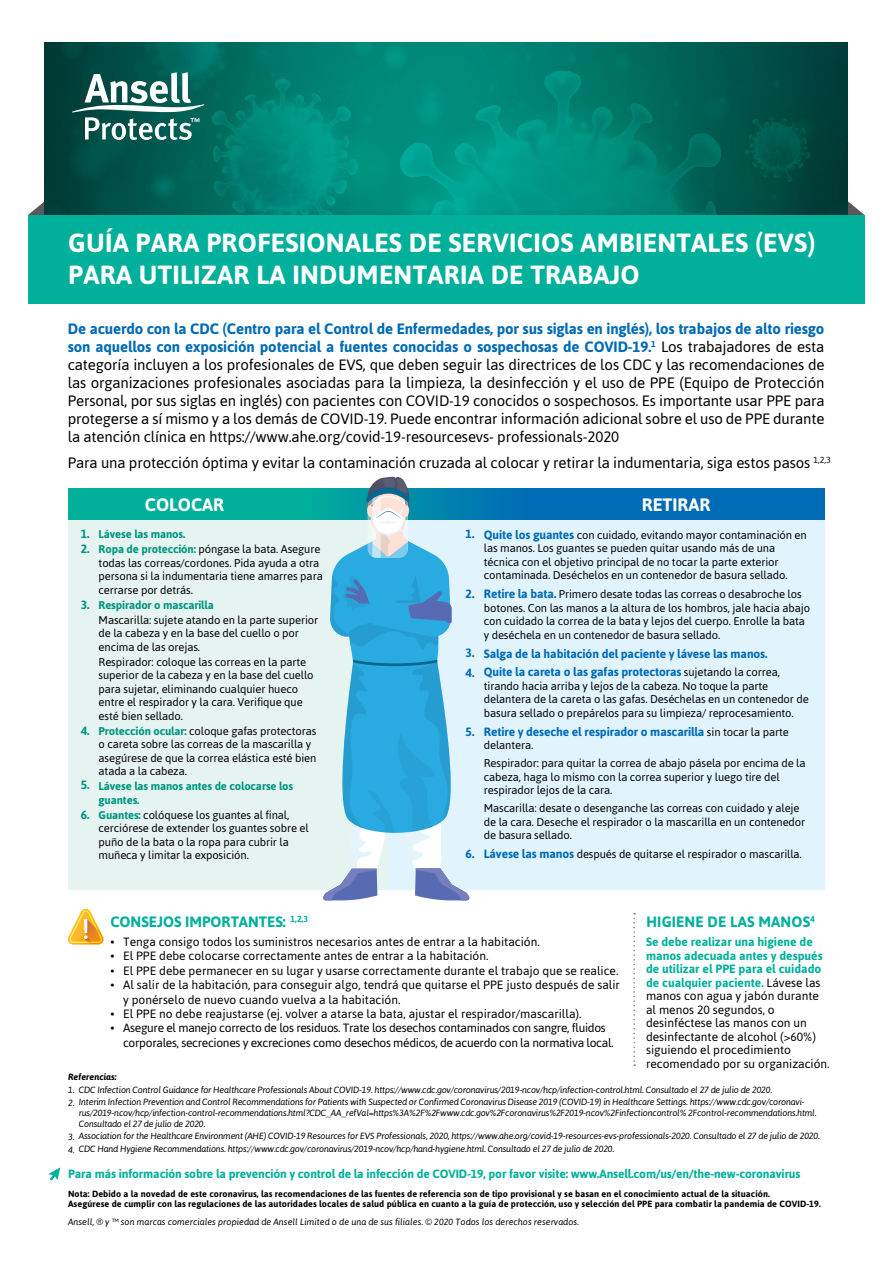
<style>
.page{position:relative;width:893px;height:1263px;background:#fff}
.page>*{position:absolute;margin:0;border:0;box-sizing:border-box;transform-origin:0 0}
.t1{font:700 26.25px/31.5px "Asap";letter-spacing:.01em;color:#fff}
.t2{font:700 18px "Asap";color:#fff}
.t3{font:15px/18px "Asap";letter-spacing:-.01em;color:#000;text-align:justify}
.t4{font:700 15px "Asap";color:#00b09b}
.t5{font:12px/14.4px "Asap";color:#000}
.t6{font:700 12px/20.1px "Asap";letter-spacing:-.01em;color:#006bb7}
.t7{font:700 12px "Asap";letter-spacing:-.01em;color:#00b09b}
.t8{font:700 12px/15.1px "Asap";color:#009482}
.t9{font:11.25px/13.5px "Asap";letter-spacing:-.01em;color:#000}
.t10{font:700 11.25px/15px "Asap";letter-spacing:-.01em;color:#009482}
.t11{font:italic 9px/12.9px "Asap";letter-spacing:-.025em;color:#000}
.t12{font:700 9px/10.8px "Asap";letter-spacing:.01em;color:#000}
.t13{font:italic 9px "Asap";color:#000}
.t14{font:italic 700 9px "Asap";color:#000}
.s1{font-weight:700;color:#006bb7}
.s2{font-weight:400;color:#000}
.s3{font-weight:700;color:#009482}
.s4{font-weight:700;font-size:12px;color:#006bb7}
.s5{font-weight:400;font-size:11.25px;color:#000}
.s6{font-weight:700;color:#00b09b}
</style>
<div class="page">
<svg style="left:848px;top:201px;width:17px;height:14px"></svg>
<svg style="left:28px;top:196px;width:17px;height:19px"></svg>
<svg style="left:45px;top:43px;width:803px;height:172px;background:#007265"></svg>
<svg style="left:72px;top:72px;width:132px;height:68px"></svg>
<div style="left:28px;top:215px;width:837px;height:89px;background:#00b09b"></div>
<svg style="left:68px;top:909px;width:35px;height:35px"></svg>
<svg style="left:633px;top:913px;width:2px;height:153px"></svg>
<div style="left:387px;top:516px;width:438px;height:374px;background:#e1f4fd"></div>
<div style="left:68px;top:516px;width:319px;height:374px;background:#e6f4f1"></div>
<svg style="left:303px;top:488px;width:229px;height:32px;background:#0080ad"></svg>
<div style="left:68px;top:488px;width:235px;height:32px;background:#00b09b"></div>
<div style="left:532px;top:488px;width:293px;height:32px;background:#006bb7"></div>
<svg style="left:323px;top:477px;width:147px;height:423px"></svg>
<svg style="left:48px;top:1167px;width:12px;height:13px"></svg>
<h1 class="t1" style="left:68px;top:226px;width:749px">GUÍA PARA PROFESIONALES DE SERVICIOS AMBIENTALES (EVS)<br>PARA UTILIZAR LA INDUMENTARIA DE TRABAJO</h1>
<p class="t3" style="left:68px;top:319px;width:758px"><span class="s1">De acuerdo con la CDC (Centro para el Control de Enfermedades, por sus siglas en inglés), los trabajos de alto riesgo son aquellos con exposición potencial a fuentes conocidas o sospechosas de COVID-19.</span><sup>1</sup> Los trabajadores de esta categoría incluyen a los profesionales de EVS, que deben seguir las directrices de los CDC y las recomendaciones de las organizaciones profesionales asociadas para la limpieza, la desinfección y el uso de PPE (Equipo de Protección Personal, por sus siglas en inglés) con pacientes con COVID-19 conocidos o sospechosos. Es importante usar PPE para protegerse a sí mismo y a los demás de COVID-19. Puede encontrar información adicional sobre el uso de PPE durante la atención clínica en https://www.ahe.org/covid-19-resourcesevs- professionals-2020</p>
<h3 class="t3" style="left:68px;top:453px;width:764px">Para una protección óptima y evitar la contaminación cruzada al colocar y retirar la indumentaria, siga estos pasos <sup>1,2,3</sup></h3>
<p class="t8" style="left:81px;top:526px;width:10px">1.<br>2.</p>
<p class="t8" style="left:81px;top:596px;width:10px">3.</p>
<p class="t8" style="left:81px;top:722px;width:10px">4.</p>
<p class="t8" style="left:81px;top:777px;width:10px">5.</p>
<p class="t8" style="left:81px;top:807px;width:10px">6.</p>
<h2 class="t2" style="left:145px;top:493px;width:81px">COLOCAR</h2>
<h2 class="t2" style="left:642px;top:493px;width:70px">RETIRAR</h2>
<p class="t10" style="left:99px;top:526px;width:223px">Lávese las manos.<br>Ropa de protección: <span class="s2">póngase la bata. Asegure</span></p>
<p class="t9" style="left:99px;top:556px;width:226px">todas las correas/cordones. Pida ayuda a otra persona si la indumentaria tiene amarres para cerrarse por detrás.</p>
<p class="t10" style="left:99px;top:597px;width:117px">Respirador o mascarilla</p>
<p class="t9" style="left:99px;top:613px;width:221px">Mascarilla: sujete atando en la parte superior de la cabeza y en la base del cuello o por encima de las orejas.</p>
<p class="t9" style="left:99px;top:655px;width:217px">Respirador: coloque las correas en la parte superior de la cabeza y en la base del cuello para sujetar, eliminando cualquier hueco entre el respirador y la cara. Verifique que esté bien sellado.</p>
<p class="t9" style="left:99px;top:724px;width:219px"><span class="s3">Protección ocular:</span> coloque gafas protectoras o careta sobre las correas de la mascarilla y asegúrese de que la correa elástica esté bien atada a la cabeza.</p>
<p class="t10" style="left:99px;top:779px;width:196px;line-height:13.5px">Lávese las manos antes de colocarse los guantes.</p>
<p class="t9" style="left:99px;top:808px;width:212px"><span class="s3">Guantes:</span> colóquese los guantes al final, cerciórese de extender los guantes sobre el puño de la bata o la ropa para cubrir la muñeca y limitar la exposición.</p>
<p class="t6" style="left:466px;top:523px;width:10px">1.</p>
<p class="t6" style="left:466px;top:583px;width:10px">2.</p>
<p class="t6" style="left:466px;top:642px;width:10px">3.<br>4.</p>
<p class="t6" style="left:466px;top:721px;width:10px">5.</p>
<p class="t6" style="left:466px;top:843px;width:10px">6.</p>
<p class="t9" style="left:484px;top:528px;width:324px"><span class="s4">Quite los guantes</span> con cuidado, evitando mayor contaminación en las manos. Los guantes se pueden quitar usando más de una técnica con el objetivo principal de no tocar la parte exterior contaminada. Deséchelos en un contenedor de basura sellado.</p>
<p class="t9" style="left:484px;top:587px;width:328px"><span class="s4">Retire la bata.</span> Primero desate todas las correas o desabroche los botones. Con las manos a la altura de los hombros, jale hacia abajo con cuidado la correa de la bata y lejos del cuerpo. Enrolle la bata y deséchela en un contenedor de basura sellado.</p>
<p class="t6" style="left:484px;top:643px;width:298px;line-height:18.9px">Salga de la habitación del paciente y lávese las manos.<br>Quite la careta o las gafas protectoras <span class="s5">sujetando la correa,</span></p>
<p class="t9" style="left:484px;top:679px;width:326px">tirando hacia arriba y lejos de la cabeza. No toque la parte delantera de la careta o las gafas. Deséchelas en un contenedor de basura sellado o prepárelos para su limpieza/ reprocesamiento.</p>
<p class="t6" style="left:484px;top:721px;width:306px">Retire y deseche el respirador o mascarilla <span class="s5">sin tocar la parte</span></p>
<p class="t9" style="left:484px;top:736px;width:323px;line-height:18px">delantera.<br>Respirador: para quitar la correa de abajo pásela por encima de la</p>
<p class="t9" style="left:484px;top:770px;width:297px">cabeza, haga lo mismo con la correa superior y luego tire del respirador lejos de la cara.</p>
<p class="t9" style="left:484px;top:801px;width:323px">Mascarilla: desate o desenganche las correas con cuidado y aleje de la cara. Deseche el respirador o la mascarilla en un contenedor de basura sellado.</p>
<p class="t9" style="left:484px;top:847px;width:319px"><span class="s4">Lávese las manos</span> después de quitarse el respirador o mascarilla.</p>
<h3 class="t4" style="left:110px;top:912px;width:199px">CONSEJOS IMPORTANTES: <sup>1,2,3</sup></h3>
<p class="t5" style="left:110px;top:934px;width:6px;text-align:justify">• • • •</p>
<p class="t5" style="left:110px;top:1006px;width:6px">• •</p>
<h3 class="t4" style="left:646px;top:912px;width:170px">HIGIENE DE LAS MANOS<sup>4</sup></h3>
<p class="t5" style="left:123px;top:934px;width:498px">Tenga consigo todos los suministros necesarios antes de entrar a la habitación.<br>El PPE debe colocarse correctamente antes de entrar a la habitación.<br>El PPE debe permanecer en su lugar y usarse correctamente durante el trabajo que se realice.<br>Al salir de la habitación, para conseguir algo, tendrá que quitarse el PPE justo después de salir y ponérselo de nuevo cuando vuelva a la habitación.<br>El PPE no debe reajustarse (ej. volver a atarse la bata, ajustar el respirador/mascarilla).<br>Asegure el manejo correcto de los residuos. Trate los desechos contaminados con sangre, fluidos corporales, secreciones y excreciones como desechos médicos, de acuerdo con la normativa local.</p>
<p class="t5" style="left:646px;top:935px;width:185px;line-height:13.5px"><span class="s6">Se debe realizar una higiene de manos adecuada antes y después de utilizar el PPE para el cuidado de cualquier paciente.</span> Lávese las manos con agua y jabón durante al menos 20 segundos, o desinféctese las manos con un desinfectante de alcohol (&gt;60%) siguiendo el procedimiento recomendado por su organización.</p>
<p class="t11" style="left:79px;top:1107px;width:739px;line-height:10.8px">rus/2019-ncov/hcp/infection-control-recommendations.html?CDC_AA_refVal=https%3A%2F%2Fwww.cdc.gov%2Fcoronavirus%2F2019-ncov%2Finfectioncontrol% 2Fcontrol-recommendations.html.<br>Consultado el 27 de julio de 2020.</p>
<p class="t11" style="left:79px;top:1130px;width:743px;line-height:12.3px">Association for the Healthcare Environment (AHE) COVID-19 Resources for EVS Professionals, 2020, https://www.ahe.org/covid-19-resources-evs-professionals-2020. Consultado el 27 de julio de 2020.<br>CDC Hand Hygiene Recommendations. https://www.cdc.gov/coronavirus/2019-ncov/hcp/hand-hygiene.html. Consultado el 27 de julio de 2020.</p>
<p class="t14" style="left:68px;top:1071px;width:50px">Referencias:</p>
<p class="t11" style="left:68px;top:1083px;width:706px">1. CDC Infection Control Guidance for Healthcare Professionals About COVID-19. https://www.cdc.gov/coronavirus/2019-ncov/hcp/infection-control.html. Consultado el 27 de julio de 2020.</p>
<p class="t11" style="left:68px;top:1095px;width:738px">2. Interim Infection Prevention and Control Recommendations for Patients with Suspected or Confirmed Coronavirus Disease 2019 (COVID-19) in Healthcare Settings. https://www.cdc.gov/coronavi-</p>
<p class="t11" style="left:68px;top:1130px;width:8px">3.<br>4.</p>
<p class="t7" style="left:68px;top:1165px;width:734px">Para más información sobre la prevención y control de la infección de COVID-19, por favor visite: www.Ansell.com/us/en/the-new-coronavirus</p>
<p class="t12" style="left:68px;top:1187px;width:754px">Nota: Debido a la novedad de este coronavirus, las recomendaciones de las fuentes de referencia son de tipo provisional y se basan en el conocimiento actual de la situación.<br>Asegúrese de cumplir con las regulaciones de las autoridades locales de salud pública en cuanto a la guía de protección, uso y selección del PPE para combatir la pandemia de COVID-19.</p>
<p class="t13" style="left:68px;top:1215px;width:512px">Ansell, ® y ™ son marcas comerciales propiedad de Ansell Limited o de una de sus filiales. © 2020 Todos los derechos reservados.</p>
</div>
